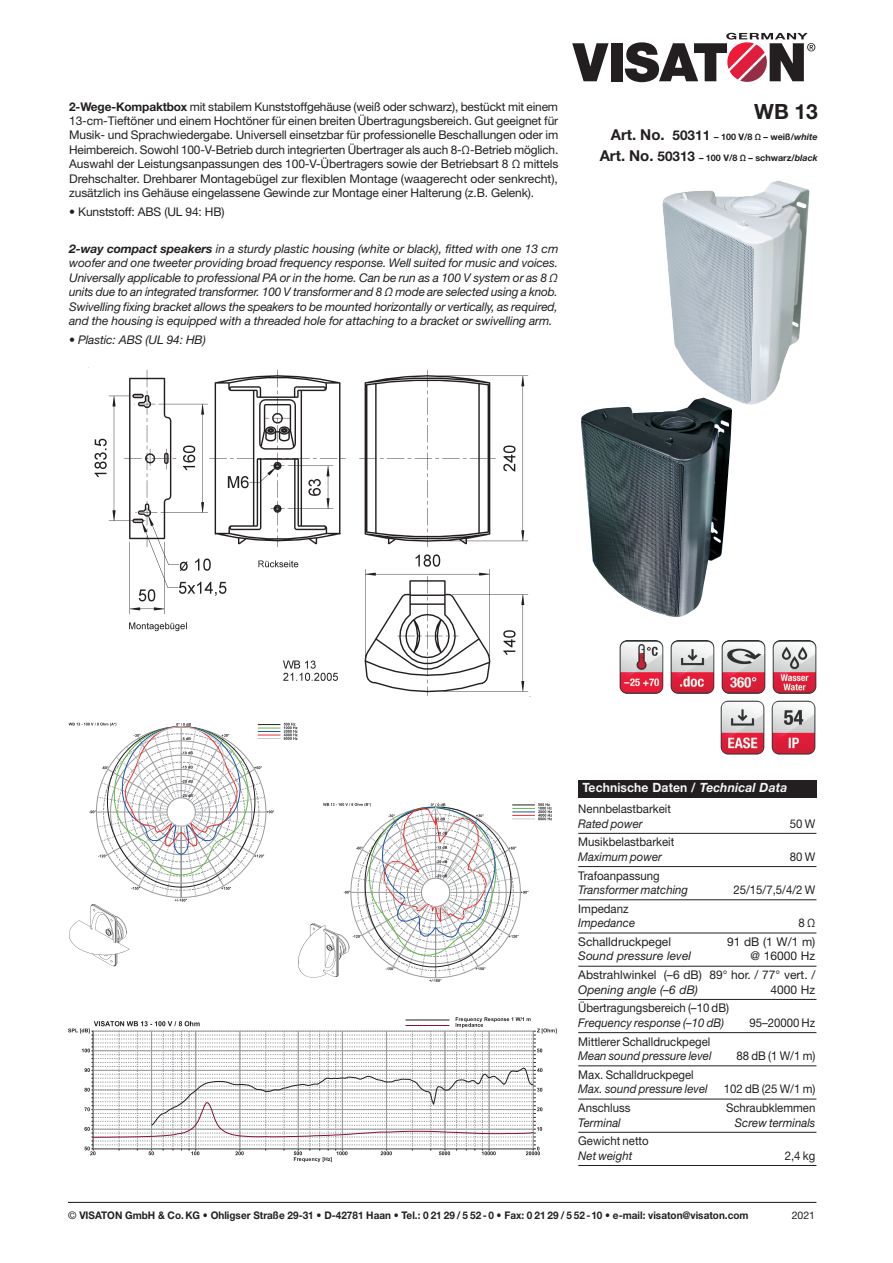
<style>
.page{position:relative;width:893px;height:1263px;background:#fff}
.page>*{position:absolute;margin:0;border:0;box-sizing:border-box;transform-origin:0 0}
.t1{font:700 21px "Helvetica Neue LT Std";color:#231f20}
.t2{font:700 12.75px "Helvetica Neue LT Std";letter-spacing:.01em;color:#f6f6f7;scale:.95 1}
.t3{font:12px/14.4px "Helvetica Neue LT Std";color:#231f20;text-align:right}
.t4{font:italic 12px/14.4px "Helvetica Neue LT Std";color:#231f20;text-align:justify}
.t5{font:12px "Helvetica Neue LT Std";color:#231f20;scale:.95 1}
.t6{font:italic 12px "Helvetica Neue LT Std";color:#231f20;scale:.95 1}
.t7{font:700 10.5px "Helvetica Neue LT Std";color:#231f20;scale:.95 1}
.t8{font:10.5px "Helvetica Neue LT Std";color:#231f20}
.t9{font:700 9px "Helvetica Neue LT Std";color:#231f20}
.s1{font-weight:700}
.s2{font-size:15px}
.s3{font-size:13.5px}
.s4{font-style:italic}
.s5{font-weight:400}
</style>
<div class="page">
<svg style="left:572px;top:43px;width:36px;height:38px"></svg>
<div style="left:611px;top:43px;width:11px;height:38px;background:#231f20"></div>
<svg style="left:625px;top:33px;width:190px;height:50px"></svg>
<hr style="left:68px;top:1202px;width:748px;height:1px;background:#231f20">
<div style="left:578px;top:780px;width:238px;height:17px;background:#231f20"></div>
<hr style="left:578px;top:833px;width:238px;height:1px;background:#231f20">
<hr style="left:578px;top:866px;width:238px;height:1px;background:#231f20">
<hr style="left:578px;top:899px;width:238px;height:1px;background:#231f20">
<hr style="left:578px;top:933px;width:238px;height:1px;background:#231f20">
<hr style="left:578px;top:966px;width:238px;height:1px;background:#231f20">
<hr style="left:578px;top:999px;width:238px;height:1px;background:#231f20">
<hr style="left:578px;top:1032px;width:238px;height:1px;background:#231f20">
<hr style="left:578px;top:1065px;width:238px;height:1px;background:#231f20">
<hr style="left:578px;top:1099px;width:238px;height:1px;background:#231f20">
<hr style="left:578px;top:1132px;width:238px;height:1px;background:#231f20">
<hr style="left:578px;top:1165px;width:238px;height:1px;background:#231f20">
<img style="left:620px;top:640px;width:43px;height:54px">
<img style="left:671px;top:640px;width:43px;height:54px">
<img style="left:722px;top:640px;width:43px;height:54px">
<img style="left:773px;top:640px;width:43px;height:54px">
<img style="left:721px;top:701px;width:43px;height:53px">
<img style="left:772px;top:701px;width:43px;height:53px">
<img style="left:94px;top:369px;width:437px;height:328px">
<img style="left:662px;top:180px;width:148px;height:225px">
<img style="left:581px;top:398px;width:151px;height:219px">
<svg style="left:68px;top:722px;width:230px;height:180px"></svg>
<svg style="left:323px;top:803px;width:229px;height:179px"></svg>
<svg style="left:68px;top:1017px;width:489px;height:145px"></svg>
<img style="left:69px;top:903px;width:61px;height:64px">
<img style="left:298px;top:923px;width:52px;height:54px">
<p class="t3" style="left:69px;top:99px;width:491px;text-align:justify"><span class="s1">2-Wege-Kompaktbox</span> mit stabilem Kunststoffgehäuse (weiß oder schwarz), bestückt mit einem 13-cm-Tieftöner und einem Hochtöner für einen breiten Übertragungsbereich. Gut geeignet für Musik- und Sprachwiedergabe. Universell einsetzbar für professionelle Beschallungen oder im Heimbereich. Sowohl 100-V-Betrieb durch integrierten Übertrager als auch 8-Ω-Betrieb möglich.<br>Auswahl der Leistungsanpassungen des 100-V-Übertragers sowie der Betriebsart 8 Ω mittels Drehschalter. Drehbarer Montagebügel zur flexiblen Montage (waagerecht oder senkrecht), zusätzlich ins Gehäuse eingelassene Gewinde zur Montage einer Halterung (z.B. Gelenk).</p>
<p class="t3" style="left:69px;top:204px;width:157px">• Kunststoff: ABS (UL 94: HB)</p>
<p class="t4" style="left:69px;top:241px;width:491px"><span class="s1">2-way compact speakers</span> in a sturdy plastic housing (white or black), fitted with one 13 cm woofer and one tweeter providing broad frequency response. Well suited for music and voices.<br>Universally applicable to professional PA or in the home. Can be run as a 100 V system or as 8 Ω units due to an integrated transformer. 100 V transformer and 8 Ω mode are selected using a knob.<br>Swivelling fixing bracket allows the speakers to be mounted horizontally or vertically, as required, and the housing is equipped with a threaded hole for attaching to a bracket or swivelling arm.</p>
<p class="t4" style="left:69px;top:332px;width:138px">• Plastic: ABS (UL 94: HB)</p>
<h1 class="t1" style="left:754px;top:99px;width:65px">WB 13</h1>
<p class="t9" style="left:611px;top:131px;width:208px"><span class="s2">Art. No.</span> <span class="s3">50311</span> – 100 V/8 Ω – weiß/<span class="s4">white</span></p>
<p class="t9" style="left:600px;top:152px;width:220px"><span class="s2">Art. No.</span> <span class="s3">50313</span> – 100 V/8 Ω – schwarz/<span class="s4">black</span></p>
<p class="t2" style="left:582px;top:780px;width:217px">Technische Daten / <span class="s4">Technical Data</span></p>
<p class="t5" style="left:578px;top:802px;width:99px">Nennbelastbarkeit</p>
<p class="t6" style="left:578px;top:816px;width:69px">Rated power</p>
<p class="t5" style="left:790px;top:816px;width:28px">50 W</p>
<p class="t5" style="left:578px;top:835px;width:103px">Musikbelastbarkeit</p>
<p class="t6" style="left:578px;top:849px;width:90px">Maximum power</p>
<p class="t5" style="left:790px;top:849px;width:28px">80 W</p>
<p class="t5" style="left:578px;top:868px;width:87px">Trafoanpassung</p>
<p class="t6" style="left:578px;top:882px;width:117px">Transformer matching</p>
<p class="t5" style="left:733px;top:882px;width:88px">25/15/7,5/4/2 W</p>
<p class="t5" style="left:578px;top:901px;width:54px">Impedanz</p>
<p class="t6" style="left:578px;top:916px;width:61px">Impedance</p>
<p class="t5" style="left:799px;top:916px;width:19px">8 Ω</p>
<p class="t3" style="left:578px;top:934px;width:94px">Schalldruckpegel</p>
<p class="t3" style="left:727px;top:934px;width:90px">91 dB (1 W/1 m)</p>
<p class="t4" style="left:578px;top:949px;width:114px">Sound pressure level</p>
<p class="t3" style="left:578px;top:947px;width:239px;line-height:18.8px">@ 16000 Hz<br>Abstrahlwinkel (–6 dB) 89° hor. / 77° vert. /</p>
<p class="t4" style="left:578px;top:982px;width:121px">Opening angle (–6 dB)</p>
<p class="t3" style="left:770px;top:982px;width:46px">4000 Hz</p>
<p class="t5" style="left:578px;top:1001px;width:160px">Übertragungsbereich (–10 dB)</p>
<p class="t6" style="left:578px;top:1015px;width:155px">Frequency response (–10 dB)</p>
<p class="t5" style="left:749px;top:1015px;width:71px">95–20000 Hz</p>
<p class="t5" style="left:578px;top:1034px;width:141px">Mittlerer Schalldruckpegel</p>
<p class="t6" style="left:578px;top:1048px;width:142px">Mean sound pressure level</p>
<p class="t5" style="left:736px;top:1049px;width:84px">88 dB (1 W/1 m)</p>
<p class="t5" style="left:578px;top:1067px;width:123px">Max. Schalldruckpegel</p>
<p class="t6" style="left:578px;top:1082px;width:138px">Max. sound pressure level</p>
<p class="t5" style="left:724px;top:1082px;width:98px">102 dB (25 W/1 m)</p>
<p class="t5" style="left:578px;top:1100px;width:56px">Anschluss</p>
<p class="t5" style="left:726px;top:1100px;width:96px">Schraubklemmen</p>
<p class="t6" style="left:578px;top:1115px;width:46px">Terminal</p>
<p class="t6" style="left:735px;top:1115px;width:86px">Screw terminals</p>
<p class="t5" style="left:578px;top:1134px;width:76px">Gewicht netto</p>
<p class="t6" style="left:578px;top:1148px;width:58px">Net weight</p>
<p class="t5" style="left:785px;top:1148px;width:34px">2,4 kg</p>
<p class="t7" style="left:68px;top:1209px;width:718px"><span class="s5">©</span> VISATON GmbH &amp; Co. KG • Ohligser Straße 29-31 • D-42781 Haan • Tel.: 0 21 29 / 5 52- 0 • Fax: 0 21 29 / 5 52 -10 • e-mail: visaton@visaton.com</p>
<p class="t8" style="left:792px;top:1209px;width:25px">2021</p>
</div>
